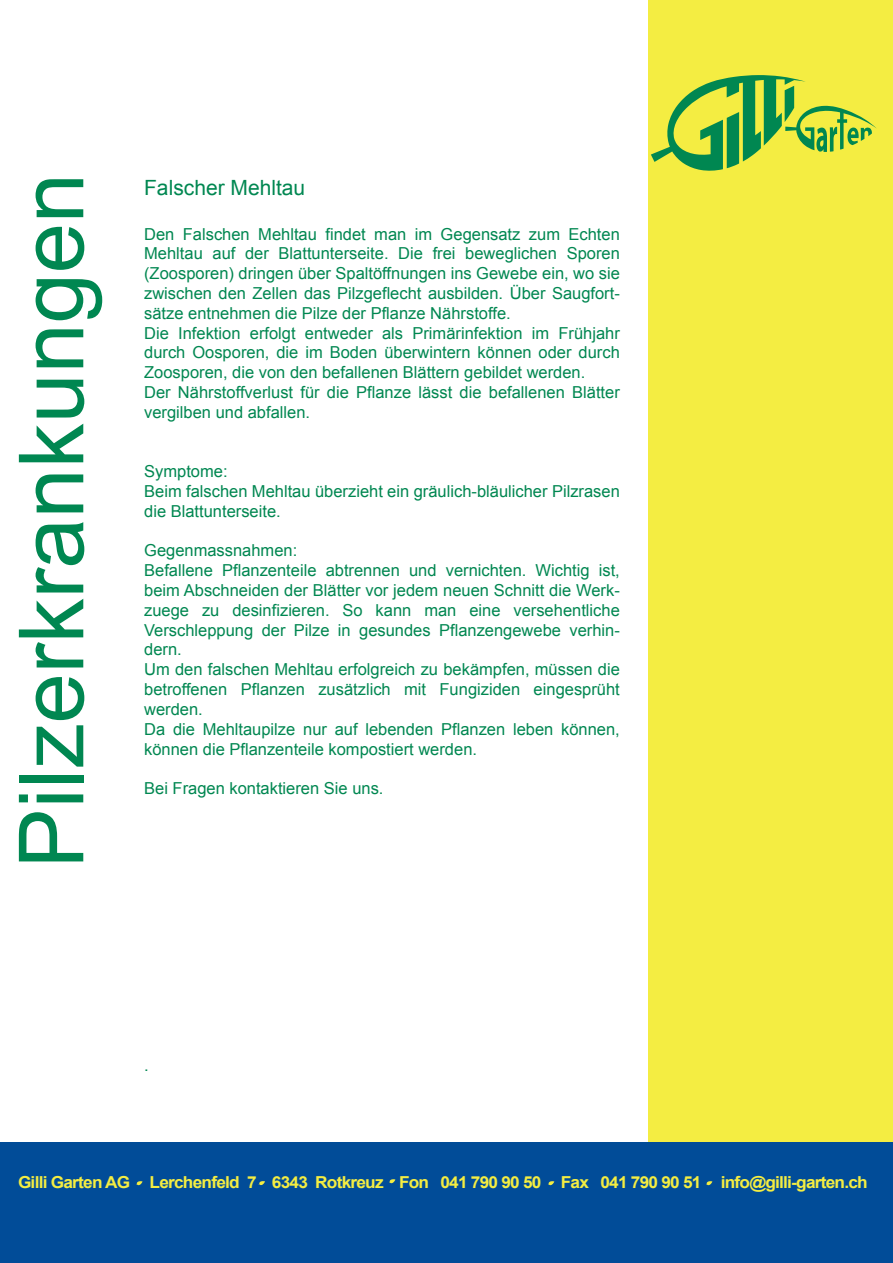
<style>
.page{position:relative;width:893px;height:1263px;background:#fff}
.page>*{position:absolute;margin:0;border:0;box-sizing:border-box;transform-origin:0 0}
.t1{font:90px "Arial";color:#008751}
.t2{font:21px "Arial";color:#008751}
.t3{font:16.5px/19.8px "Arial";color:#008751}
.t4{font:700 16.5px "Arial";letter-spacing:-.045em;color:#f4ed42;scale:1.05 1}
</style>
<div class="page">
<div style="left:648px;top:0;width:245px;height:1171px;background:#f4ed42"></div>
<div style="left:0;top:1142px;width:893px;height:121px;background:#014c98"></div>
<svg style="left:651px;top:75px;width:226px;height:96px"></svg>
<svg style="left:548px;top:1181px;width:6px;height:4px"></svg>
<svg style="left:706px;top:1181px;width:6px;height:4px"></svg>
<svg style="left:259px;top:1181px;width:6px;height:4px"></svg>
<svg style="left:136px;top:1181px;width:7px;height:4px"></svg>
<svg style="left:389px;top:1179px;width:6px;height:4px"></svg>
<h1 class="t1" style="left:-7px;top:868px;width:697px;rotate:-90deg">Pilzerkrankungen</h1>
<p class="t2" style="left:144px;top:173px;width:163px">Falscher Mehltau</p>
<p class="t3" style="left:144px;top:224px;width:477px">Den Falschen Mehltau findet man im Gegensatz zum Echten Mehltau auf der Blattunterseite. Die frei beweglichen Sporen (Zoosporen) dringen über Spaltöffnungen ins Gewebe ein, wo sie zwischen den Zellen das Pilzgeflecht ausbilden. Über Saugfort&shy;sätze entnehmen die Pilze der Pflanze Nährstoffe.<br>Die Infektion erfolgt entweder als Primärinfektion im Frühjahr durch Oosporen, die im Boden überwintern können oder durch Zoosporen, die von den befallenen Blättern gebildet werden.<br>Der Nährstoffverlust für die Pflanze lässt die befallenen Blätter vergilben und abfallen.</p>
<p class="t3" style="left:144px;top:462px;width:477px">Symptome:<br>Beim falschen Mehltau überzieht ein gräulich-bläulicher Pilzrasen die Blattunterseite.</p>
<p class="t3" style="left:144px;top:541px;width:477px">Gegenmassnahmen:<br>Befallene Pflanzenteile abtrennen und vernichten. Wichtig ist, beim Abschneiden der Blätter vor jedem neuen Schnitt die Werk&shy;zuege zu desinfizieren. So kann man eine versehentliche Verschleppung der Pilze in gesundes Pflanzengewebe verhin&shy;dern.<br>Um den falschen Mehltau erfolgreich zu bekämpfen, müssen die betroffenen Pflanzen zusätzlich mit Fungiziden eingesprüht werden.<br>Da die Mehltaupilze nur auf lebenden Pflanzen leben können, können die Pflanzenteile kompostiert werden.</p>
<p class="t3" style="left:144px;top:778px;width:241px">Bei Fragen kontaktieren Sie uns.</p>
<p class="t3" style="left:144px;top:1056px;width:6px">.</p>
<p class="t4" style="left:18px;top:1171px;width:811px">Gilli Garten AG Lerchenfeld 7 6343 Rotkreuz Fon 041 790 90 50 Fax 041 790 90 51 info@gilli-garten.ch</p>
</div>
